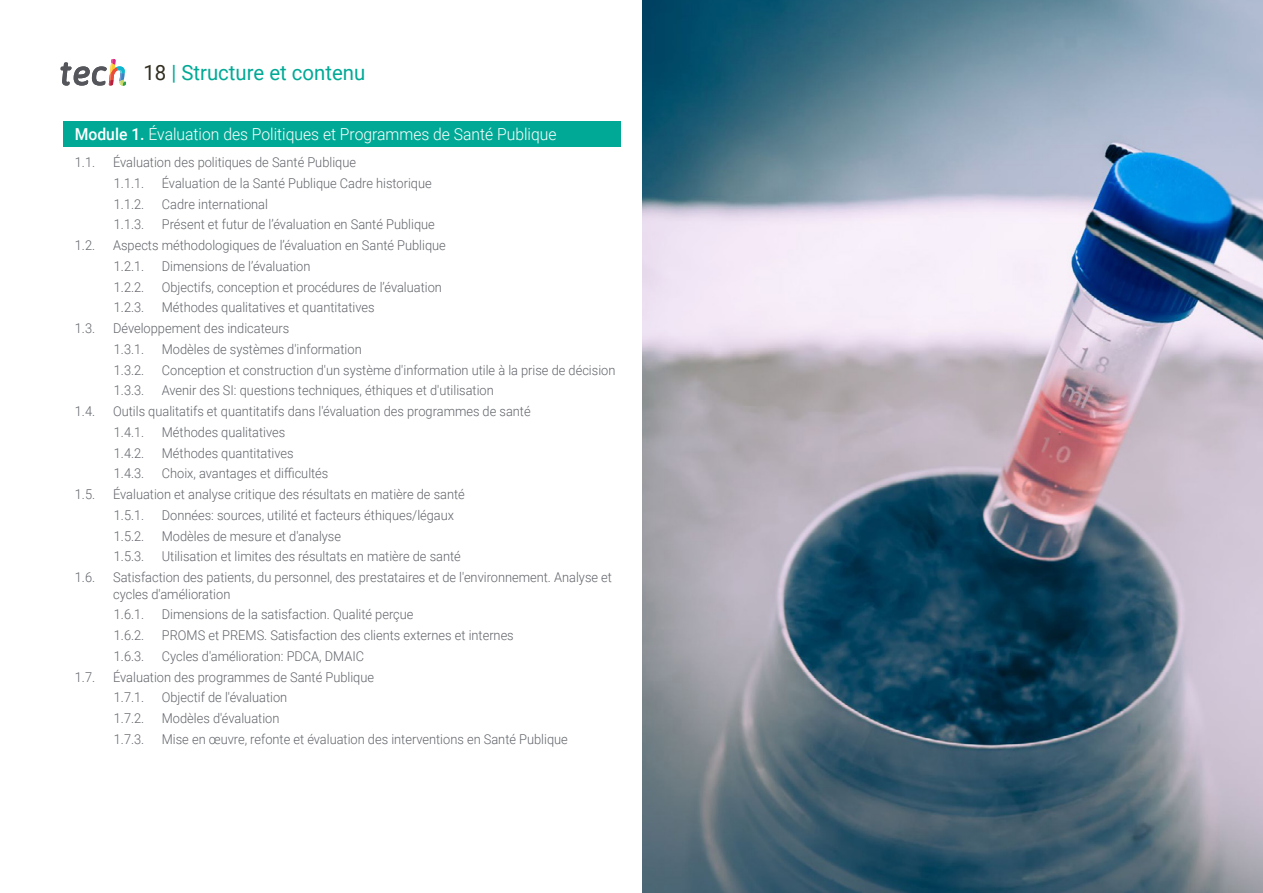
<style>
.page{position:relative;width:1263px;height:893px;background:#fff}
.page>*{position:absolute;margin:0;border:0;box-sizing:border-box;transform-origin:0 0}
.t1{font:21px "Roboto";color:#00a996}
.t2{font:300 16.5px "Roboto";color:#fff;scale:.95 1}
.t3{font:300 13.5px/20.7px "Roboto";color:#61646a;scale:.95 1}
.s1{color:#312e20}
.s2{font-weight:500}
</style>
<div class="page">
<img style="left:642px;top:0;width:621px;height:893px">
<div style="left:64px;top:121px;width:557px;height:25px;background:#00a996"></div>
<svg style="left:61px;top:59px;width:65px;height:27px"></svg>
<h1 class="t1" style="left:144px;top:57px;width:223px"><span class="s1">18</span> | Structure et contenu</h1>
<p class="t2" style="left:75px;top:123px;width:508px"><span class="s2">Module 1.</span> Évaluation des Politiques et Programmes de Santé Publique</p>
<p class="t3" style="left:75px;top:151px;width:23px">1.1.</p>
<p class="t3" style="left:113px;top:151px;width:257px">Évaluation des politiques de Santé Publique<br>1.1.1.</p>
<p class="t3" style="left:162px;top:172px;width:286px">Évaluation de la Santé Publique Cadre historique</p>
<p class="t3" style="left:114px;top:193px;width:34px">1.1.2.</p>
<p class="t3" style="left:162px;top:193px;width:113px">Cadre international</p>
<p class="t3" style="left:114px;top:214px;width:34px">1.1.3.</p>
<p class="t3" style="left:162px;top:214px;width:289px">Présent et futur de l’évaluation en Santé Publique</p>
<p class="t3" style="left:75px;top:234px;width:23px">1.2.</p>
<p class="t3" style="left:113px;top:234px;width:352px">Aspects méthodologiques de l’évaluation en Santé Publique<br>1.2.1.</p>
<p class="t3" style="left:162px;top:255px;width:158px">Dimensions de l’évaluation</p>
<p class="t3" style="left:114px;top:276px;width:34px">1.2.2.</p>
<p class="t3" style="left:162px;top:276px;width:296px">Objectifs, conception et procédures de l’évaluation</p>
<p class="t3" style="left:114px;top:297px;width:34px">1.2.3.</p>
<p class="t3" style="left:162px;top:297px;width:225px">Méthodes qualitatives et quantitatives</p>
<p class="t3" style="left:75px;top:317px;width:23px">1.3.</p>
<p class="t3" style="left:113px;top:317px;width:187px">Développement des indicateurs<br>1.3.1.</p>
<p class="t3" style="left:162px;top:338px;width:212px">Modèles de systèmes d'information</p>
<p class="t3" style="left:114px;top:359px;width:34px">1.3.2.</p>
<p class="t3" style="left:162px;top:359px;width:479px">Conception et construction d'un système d'information utile à la prise de décision</p>
<p class="t3" style="left:114px;top:380px;width:34px">1.3.3.</p>
<p class="t3" style="left:162px;top:380px;width:351px">Avenir des SI: questions techniques, éthiques et d'utilisation</p>
<p class="t3" style="left:75px;top:400px;width:23px">1.4.</p>
<p class="t3" style="left:113px;top:400px;width:441px">Outils qualitatifs et quantitatifs dans l'évaluation des programmes de santé<br>1.4.1.</p>
<p class="t3" style="left:162px;top:421px;width:131px">Méthodes qualitatives</p>
<p class="t3" style="left:114px;top:442px;width:34px">1.4.2.</p>
<p class="t3" style="left:162px;top:442px;width:140px">Méthodes quantitatives</p>
<p class="t3" style="left:114px;top:463px;width:34px">1.4.3.</p>
<p class="t3" style="left:162px;top:463px;width:177px">Choix, avantages et difficultés</p>
<p class="t3" style="left:75px;top:483px;width:23px">1.5.</p>
<p class="t3" style="left:113px;top:483px;width:372px">Évaluation et analyse critique des résultats en matière de santé<br>1.5.1.</p>
<p class="t3" style="left:162px;top:504px;width:309px">Données: sources, utilité et facteurs éthiques/légaux</p>
<p class="t3" style="left:114px;top:525px;width:34px">1.5.2.</p>
<p class="t3" style="left:162px;top:525px;width:190px">Modèles de mesure et d'analyse</p>
<p class="t3" style="left:114px;top:546px;width:34px">1.5.3.</p>
<p class="t3" style="left:162px;top:546px;width:316px">Utilisation et limites des résultats en matière de santé</p>
<p class="t3" style="left:75px;top:566px;width:23px">1.6.</p>
<p class="t3" style="left:113px;top:569px;width:527px;line-height:16.5px">Satisfaction des patients, du personnel, des prestataires et de l'environnement. Analyse et cycles d'amélioration</p>
<p class="t3" style="left:114px;top:604px;width:34px">1.6.1.</p>
<p class="t3" style="left:162px;top:604px;width:266px">Dimensions de la satisfaction. Qualité perçue</p>
<p class="t3" style="left:114px;top:624px;width:34px">1.6.2.</p>
<p class="t3" style="left:162px;top:624px;width:372px">PROMS et PREMS. Satisfaction des clients externes et internes</p>
<p class="t3" style="left:114px;top:645px;width:34px">1.6.3.</p>
<p class="t3" style="left:162px;top:645px;width:215px">Cycles d'amélioration: PDCA, DMAIC</p>
<p class="t3" style="left:75px;top:666px;width:23px">1.7.</p>
<p class="t3" style="left:113px;top:666px;width:276px">Évaluation des programmes de Santé Publique<br>1.7.1.</p>
<p class="t3" style="left:162px;top:687px;width:133px">Objectif de l'évaluation</p>
<p class="t3" style="left:114px;top:707px;width:34px">1.7.2.</p>
<p class="t3" style="left:162px;top:707px;width:125px">Modèles d'évaluation</p>
<p class="t3" style="left:114px;top:728px;width:34px">1.7.3.</p>
<p class="t3" style="left:162px;top:728px;width:429px">Mise en œuvre, refonte et évaluation des interventions en Santé Publique</p>
</div>
